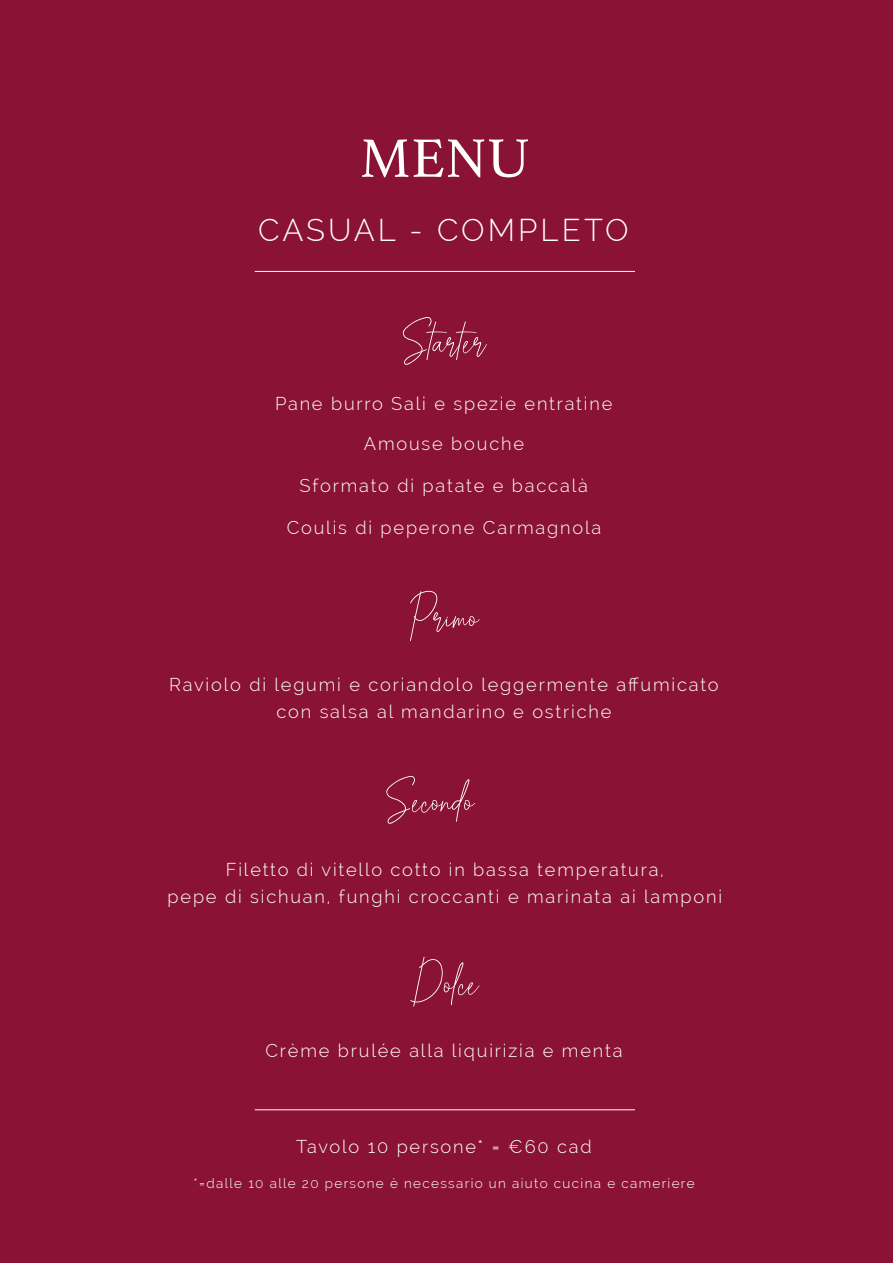
<style>
.page{position:relative;width:893px;height:1263px;background:#891235}
.page>*{position:absolute;margin:0;border:0;box-sizing:border-box;transform-origin:0 0}
.t1{font:57px "Athelas";color:#fff}
.t2{font:56.1px "Alexander Lettering";color:#fff}
.t3{font:300 30.9px "Raleway";letter-spacing:.1em;color:#fff}
.t4{font:300 18.3px/27px "Raleway";letter-spacing:.1em;color:#fff;text-align:center}
.t5{font:300 13.5px "Raleway";letter-spacing:.1em;color:#fff}
</style>
<div class="page">
<hr style="left:255px;top:1109px;width:380px;height:1px;background:#fff">
<hr style="left:255px;top:271px;width:380px;height:1px;background:#fff">
<h1 class="t1" style="left:360px;top:113px;width:172px">MENU</h1>
<h3 class="t3" style="left:258px;top:212px;width:372px">CASUAL - COMPLETO</h3>
<h2 class="t2" style="left:403px;top:308px;width:85px">Starter</h2>
<p class="t4" style="left:275px;top:390px;width:339px">Pane burro Sali e spezie entratine</p>
<p class="t4" style="left:364px;top:429px;width:162px">Amouse bouche</p>
<p class="t4" style="left:300px;top:472px;width:290px">Sformato di patate e baccalà</p>
<p class="t4" style="left:287px;top:513px;width:316px">Coulis di peperone Carmagnola</p>
<h2 class="t2" style="left:410px;top:583px;width:71px">Primo</h2>
<p class="t4" style="left:169px;top:671px;width:551px">Raviolo di legumi e coriandolo leggermente affumicato con salsa al mandarino e ostriche</p>
<h2 class="t2" style="left:386px;top:767px;width:90px">Secondo</h2>
<p class="t4" style="left:168px;top:856px;width:556px">Filetto di vitello cotto in bassa temperatura,<br>pepe di sichuan, funghi croccanti e marinata ai lamponi</p>
<h2 class="t2" style="left:411px;top:950px;width:70px">Dolce</h2>
<p class="t4" style="left:265px;top:1037px;width:359px">Crème brulée alla liquirizia e menta</p>
<p class="t4" style="left:296px;top:1133px;width:297px">Tavolo 10 persone* = €60 cad</p>
<p class="t5" style="left:194px;top:1175px;width:503px">*=dalle 10 alle 20 persone è necessario un aiuto cucina e cameriere</p>
</div>
